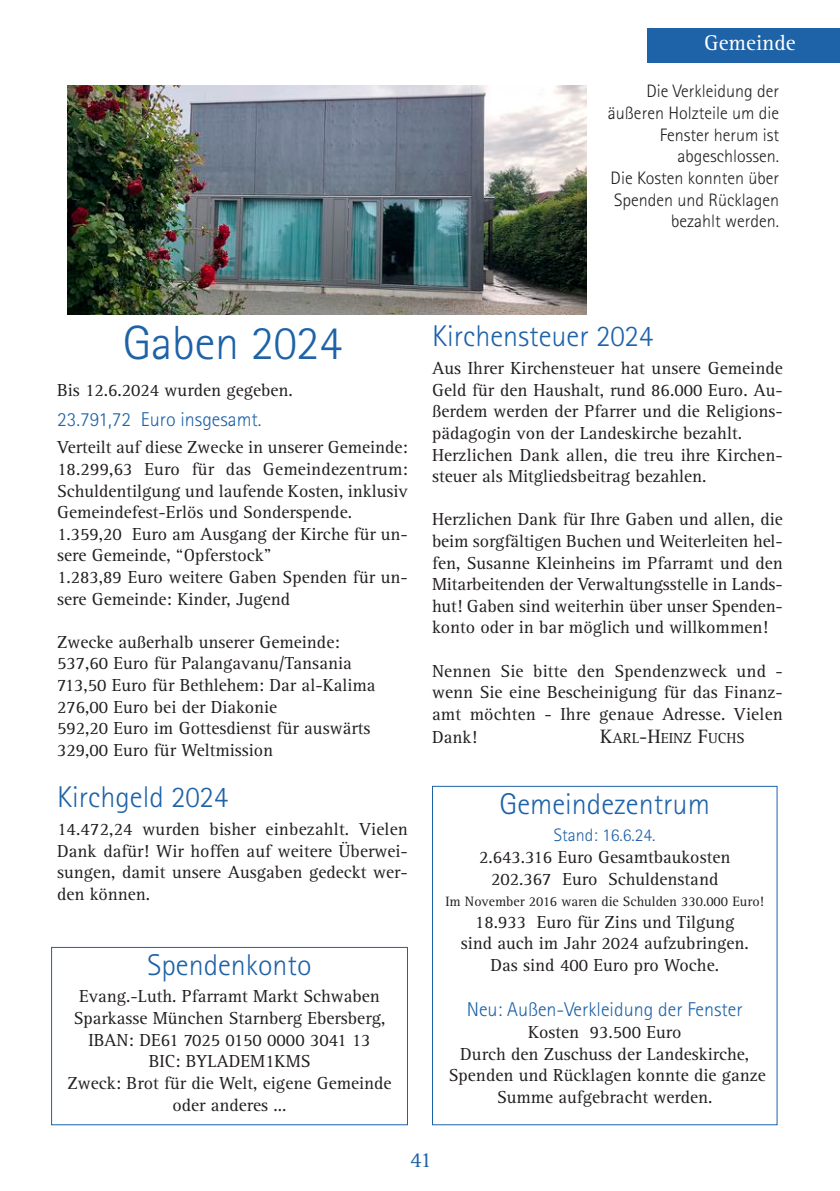
<style>
.page{position:relative;width:840px;height:1191px;background:#fff}
.page>*{position:absolute;margin:0;border:0;box-sizing:border-box;transform-origin:0 0}
.t1{font:300 48px "Rotis Sans Serif Std";color:#1e62a7}
.t2{font:300 30px "Rotis Sans Serif Std";color:#1e62a7}
.t3{font:22px "Rotis Serif Std";color:#fff}
.t4{font:22px "Rotis Serif Std";color:#1e62a7}
.t5{font:300 20px "Rotis Sans Serif Std";color:#1e62a7}
.t6{font:18px/21.6px "Rotis Serif Std";color:#231f20;text-align:center}
.t7{font:300 18px/21.6px "Rotis Sans Serif Std";color:#231f20;text-align:right}
.t8{font:300 18px "Rotis Sans Serif Std";color:#1e62a7}
.t9{font:15px "Rotis Serif Std";color:#231f20}
.t10{font:14px "Rotis Serif Std";color:#231f20}
.s1{font-size:20px}
</style>
<div class="page">
<img style="left:68px;top:85px;width:518px;height:229px">
<div style="left:646px;top:28px;width:193px;height:34px;background:#1e62a7"></div>
<div style="left:432px;top:786px;width:345px;height:339px;border:1px solid #1e62a7"></div>
<div style="left:51px;top:947px;width:357px;height:178px;border:1px solid #1e62a7"></div>
<p class="t3" style="left:703px;top:30px;width:93px">Gemeinde</p>
<p class="t7" style="left:607px;top:81px;width:173px">Die Verkleidung der äußeren Holzteile um die<br>Fenster herum ist abgeschlossen.<br>Die Kosten konnten über<br>Spenden und Rücklagen bezahlt werden.</p>
<h1 class="t1" style="left:123px;top:315px;width:221px">Gaben 2024</h1>
<p class="t6" style="left:57px;top:379px;width:237px">Bis 12.6.2024 wurden gegeben.</p>
<p class="t5" style="left:57px;top:407px;width:206px">23.791,72 Euro insgesamt.</p>
<p class="t6" style="left:57px;top:437px;width:352px;text-align:left">Verteilt auf diese Zwecke in unserer Gemeinde:<br>18.299,63 Euro für das Gemeindezentrum:<br>Schuldentilgung und laufende Kosten, inklusiv Gemeindefest-Erlös und Sonderspende.<br>1.359,20 Euro am Ausgang der Kirche für un&shy;sere Gemeinde, “Opferstock”<br>1.283,89 Euro weitere Gaben Spenden für un&shy;sere Gemeinde: Kinder, Jugend</p>
<p class="t6" style="left:57px;top:631px;width:320px;text-align:left">Zwecke außerhalb unserer Gemeinde:<br>537,60 Euro für Palangavanu/Tansania 713,50 Euro für Bethlehem: Dar al-Kalima 276,00 Euro bei der Diakonie<br>592,20 Euro im Gottesdienst für auswärts 329,00 Euro für Weltmission</p>
<h2 class="t2" style="left:57px;top:780px;width:172px">Kirchgeld 2024</h2>
<p class="t6" style="left:57px;top:819px;width:352px;text-align:justify">14.472,24 wurden bisher einbezahlt. Vielen Dank dafür! Wir hoffen auf weitere Überwei&shy;sungen, damit unsere Ausgaben gedeckt wer&shy;den können.</p>
<h2 class="t2" style="left:147px;top:947px;width:165px">Spendenkonto</h2>
<p class="t6" style="left:67px;top:986px;width:325px">Evang.-Luth. Pfarramt Markt Schwaben<br>Sparkasse München Starnberg Ebersberg,<br>IBAN: DE61 7025 0150 0000 3041 13<br>BIC: BYLADEM1KMS<br>Zweck: Brot für die Welt, eigene Gemeinde oder anderes ...</p>
<h2 class="t2" style="left:432px;top:319px;width:223px">Kirchensteuer 2024</h2>
<p class="t6" style="left:432px;top:358px;width:352px;text-align:left">Aus Ihrer Kirchensteuer hat unsere Gemeinde Geld für den Haushalt, rund 86.000 Euro. Au&shy;ßerdem werden der Pfarrer und die Religions&shy;pädagogin von der Landeskirche bezahlt.<br>Herzlichen Dank allen, die treu ihre Kirchen&shy;steuer als Mitgliedsbeitrag bezahlen.</p>
<p class="t6" style="left:432px;top:509px;width:352px;text-align:justify">Herzlichen Dank für Ihre Gaben und allen, die beim sorgfältigen Buchen und Weiterleiten hel&shy;fen, Susanne Kleinheins im Pfarramt und den Mitarbeitenden der Verwaltungsstelle in Lands&shy;hut! Gaben sind weiterhin über unser Spenden&shy;konto oder in bar möglich und willkommen!</p>
<p class="t6" style="left:432px;top:660px;width:352px;text-align:justify">Nennen Sie bitte den Spendenzweck und - wenn Sie eine Bescheinigung für das Finanz&shy;amt möchten - Ihre genaue Adresse. Vielen Dank!</p>
<p class="t9" style="left:600px;top:729px;width:146px"><span class="s1">K</span>ARL<span class="s1">-H</span>EINZ <span class="s1">F</span>UCHS</p>
<h2 class="t2" style="left:499px;top:786px;width:212px">Gemeindezentrum</h2>
<p class="t8" style="left:553px;top:825px;width:103px">Stand: 16.6.24.</p>
<p class="t6" style="left:479px;top:846px;width:252px">2.643.316 Euro Gesamtbaukosten<br>202.367 Euro Schuldenstand</p>
<p class="t10" style="left:445px;top:893px;width:320px">Im November 2016 waren die Schulden 330.000 Euro!</p>
<p class="t6" style="left:460px;top:911px;width:289px">18.933 Euro für Zins und Tilgung sind auch im Jahr 2024 aufzubringen.<br>Das sind 400 Euro pro Woche.</p>
<p class="t5" style="left:466px;top:997px;width:277px">Neu: Außen-Verkleidung der Fenster</p>
<p class="t6" style="left:448px;top:1022px;width:318px">Kosten 93.500 Euro<br>Durch den Zuschuss der Landeskirche,<br>Spenden und Rücklagen konnte die ganze<br>Summe aufgebracht werden.</p>
<p class="t4" style="left:410px;top:1146px;width:23px">41</p>
</div>
